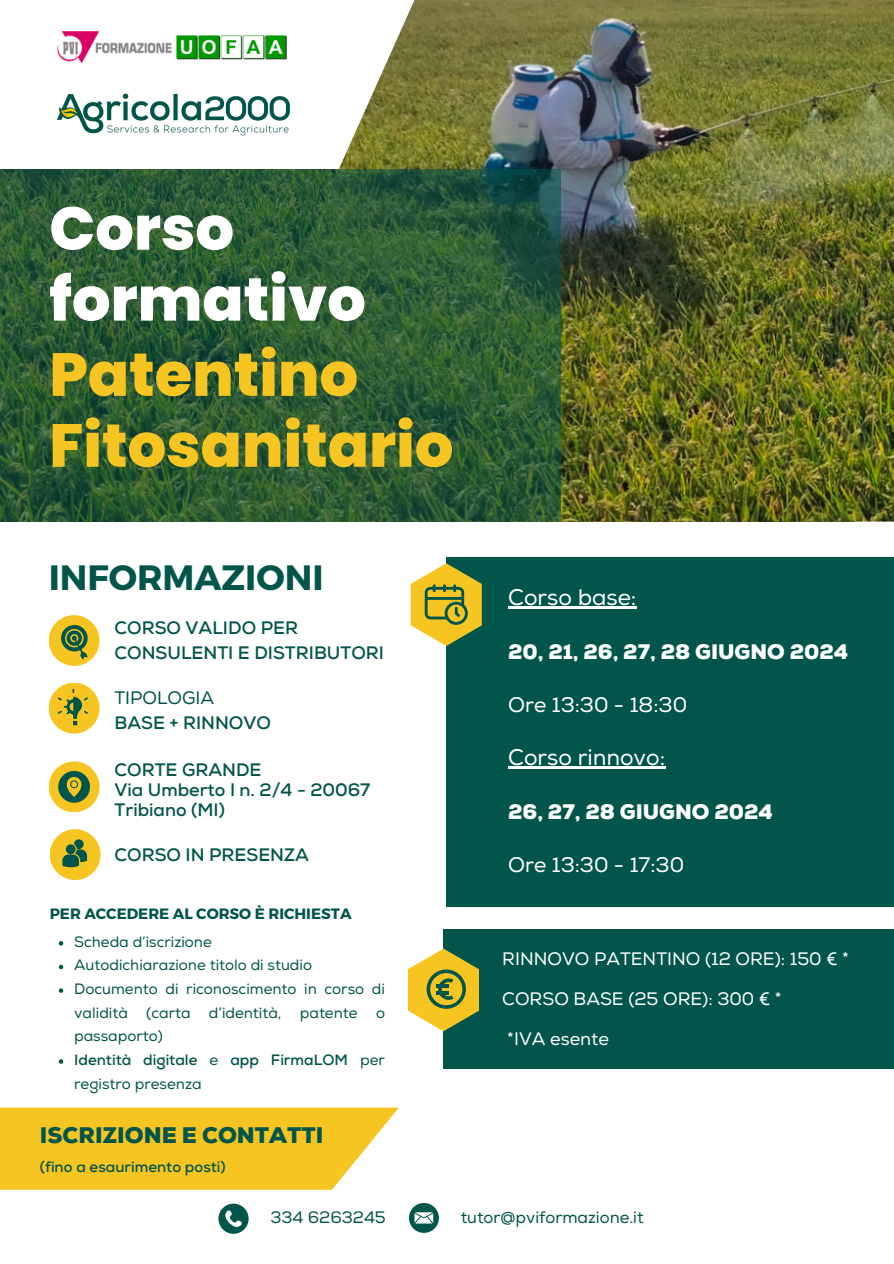
<style>
.page{position:relative;width:894px;height:1264px;background:#fff}
.page>*{position:absolute;margin:0;border:0;box-sizing:border-box;transform-origin:0 0}
.t1{font:800 60.6px/70.8px "Poppins";color:#f6c521}
.t2{font:800 60.6px/70.8px "Poppins";color:#fff}
.t3{font:700 35.1px "Montserrat";color:#02554a}
.t4{font:22.5px "Nexa";color:#fff}
.t5{font:900 22.5px "Nexa";color:#02554a}
.t6{font:900 21px "Nexa";color:#fff}
.t7{font:21px "Nexa";color:#fff}
.t8{font:700 18px/24.8px "Nexa";color:#02554a}
.t9{font:18px "Nexa";color:#fff}
.t10{font:16.5px "Nexa";color:#02554a}
.t11{font:15px/23.7px "Nexa";color:#02554a;text-align:justify}
.t12{font:700 15px/23.7px "Nexa";color:#02554a}
.t13{font:700 15px "Montserrat";color:#02554a}
.s1{font-weight:400}
</style>
<div class="page">
<img style="left:339px;top:0;width:554px;height:521px">
<div style="left:446px;top:557px;width:447px;height:349px;background:#02554a"></div>
<div style="left:443px;top:929px;width:450px;height:139px;background:#02554a"></div>
<div style="left:49px;top:761px;width:51px;height:51px;background:#f6c521;border-radius:50%"></div>
<svg style="left:58px;top:771px;width:32px;height:31px"></svg>
<div style="left:49px;top:615px;width:51px;height:51px;background:#f6c521;border-radius:50%"></div>
<svg style="left:61px;top:625px;width:27px;height:34px"></svg>
<div style="left:49px;top:682px;width:51px;height:51px;background:#f6c521;border-radius:50%"></div>
<svg style="left:58px;top:688px;width:30px;height:37px"></svg>
<img style="left:57px;top:31px;width:230px;height:33px">
<img style="left:56px;top:93px;width:234px;height:43px">
<div style="left:50px;top:829px;width:51px;height:51px;background:#f6c521;border-radius:50%"></div>
<svg style="left:62px;top:839px;width:25px;height:28px"></svg>
<svg style="left:0;top:169px;width:560px;height:352px;background:#2c5a34"></svg>
<svg style="left:410px;top:563px;width:71px;height:83px"></svg>
<svg style="left:408px;top:948px;width:71px;height:83px"></svg>
<svg style="left:436px;top:990px;width:13px;height:4px"></svg>
<svg style="left:436px;top:983px;width:13px;height:4px"></svg>
<svg style="left:0;top:1107px;width:399px;height:82px;background:#f6ca34"></svg>
<svg style="left:59px;top:941px;width:4px;height:4px"></svg>
<svg style="left:59px;top:964px;width:4px;height:5px"></svg>
<svg style="left:59px;top:988px;width:4px;height:4px"></svg>
<svg style="left:59px;top:1059px;width:4px;height:4px"></svg>
<svg style="left:409px;top:1203px;width:30px;height:29px"></svg>
<svg style="left:218px;top:1203px;width:30px;height:30px"></svg>
<hr style="left:508px;top:606px;width:128px;height:2px;background:#fff">
<hr style="left:508px;top:766px;width:157px;height:2px;background:#fff">
<h2 class="t2" style="left:49px;top:193px;width:318px">Corso formativo</h2>
<p class="t1" style="left:49px;top:339px;width:405px">Patentino<br>Fitosanitario</p>
<h1 class="t3" style="left:49px;top:554px;width:276px">INFORMAZIONI</h1>
<h1 class="t8" style="left:114px;top:615px;width:271px">CORSO VALIDO PER<br>CONSULENTI E DISTRIBUTORI</h1>
<h5 class="t8" style="left:114px;top:686px;width:158px"><span class="s1">TIPOLOGIA<br></span>BASE + RINNOVO</h5>
<h6 class="t8" style="left:114px;top:757px;width:148px">CORTE GRANDE</h6>
<h6 class="t8" style="left:114px;top:780px;width:257px;line-height:20.2px">Via Umberto I n. 2/4 - 20067<br>Tribiano (MI)</h6>
<p class="t8" style="left:114px;top:843px;width:196px">CORSO IN PRESENZA</p>
<h4 class="t13" style="left:50px;top:904px;width:303px">PER ACCEDERE AL CORSO È RICHIESTA</h4>
<h3 class="t11" style="left:74px;top:930px;width:139px">Scheda d’iscrizione</h3>
<h4 class="t11" style="left:74px;top:953px;width:239px">Autodichiarazione titolo di studio</h4>
<h4 class="t11" style="left:74px;top:977px;width:312px">Documento di riconoscimento in corso di validità (carta d’identità, patente o passaporto)</h4>
<h3 class="t12" style="left:74px;top:1048px;width:312px">Identità digitale <span class="s1">e</span> app FirmaLOM <span class="s1">per registro presenza</span></h3>
<p class="t5" style="left:40px;top:1121px;width:285px">ISCRIZIONE E CONTATTI</p>
<h4 class="t12" style="left:40px;top:1155px;width:187px">(fino a esaurimento posti)</h4>
<p class="t4" style="left:508px;top:583px;width:130px">Corso base:</p>
<h6 class="t6" style="left:508px;top:639px;width:342px">20, 21, 26, 27, 28 GIUGNO 2024</h6>
<p class="t7" style="left:508px;top:691px;width:180px">Ore 13:30 - 18:30</p>
<p class="t4" style="left:508px;top:744px;width:159px">Corso rinnovo:</p>
<p class="t6" style="left:508px;top:799px;width:266px">26, 27, 28 GIUGNO 2024</p>
<p class="t7" style="left:508px;top:852px;width:177px">Ore 13:30 - 17:30</p>
<p class="t9" style="left:502px;top:947px;width:348px">RINNOVO PATENTINO (12 ORE): 150 € *</p>
<p class="t9" style="left:502px;top:987px;width:281px">CORSO BASE (25 ORE): 300 € *</p>
<h5 class="t9" style="left:507px;top:1027px;width:103px">*IVA esente</h5>
<p class="t10" style="left:270px;top:1207px;width:117px">334 6263245</p>
<p class="t10" style="left:460px;top:1207px;width:184px">tutor@pviformazione.it</p>
</div>
